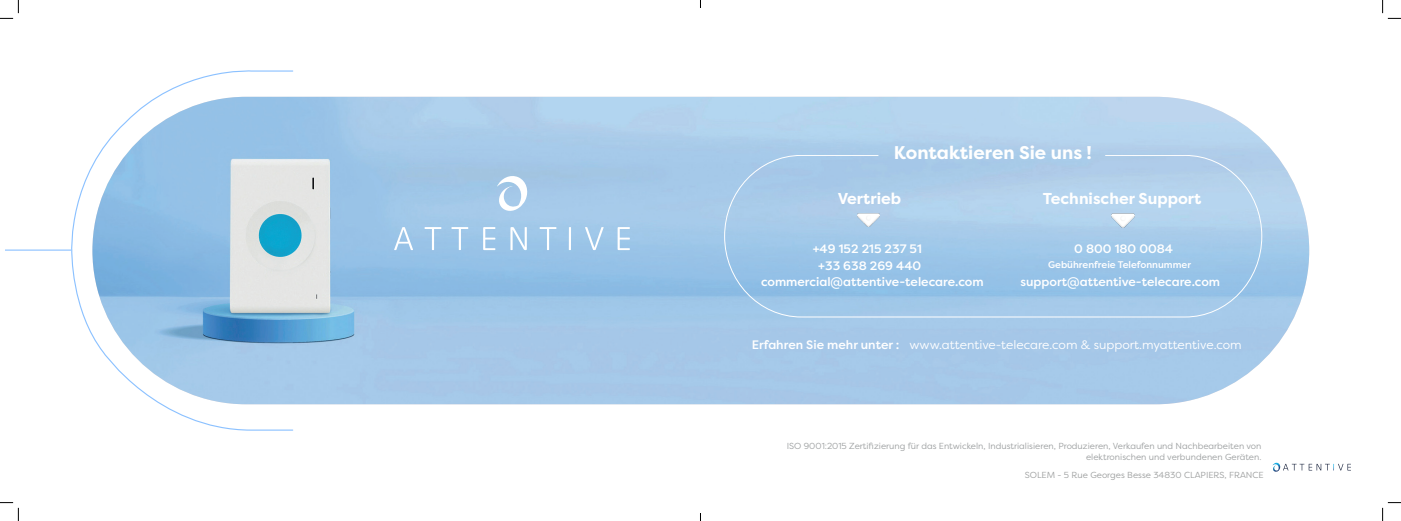
<style>
.page{position:relative;width:1401px;height:521px;background:#fff}
.page>*{position:absolute;margin:0;border:0;box-sizing:border-box;transform-origin:0 0}
.t1{font:700 18.38px "Filson Pro";color:#fff}
.t2{font:700 15.75px "Filson Pro";color:#fff}
.t3{font:500 12.25px "Filson Pro";color:#fff}
.t4{font:12.25px "Filson Pro";color:#fff}
.t5{font:500 9.62px "Filson Pro";color:#fff}
.t6{font:8.75px/10.5px "Filson Pro";color:#9da0a1;text-align:right}
.t7{font:8.75px "Filson Pro";color:#9d9f9f}
</style>
<div class="page">
<svg style="left:1272px;top:462px;width:79px;height:9px"></svg>
<img style="left:92px;top:97px;width:1217px;height:307px;border-radius:154px">
<img style="left:855px;top:211px;width:28px;height:17px">
<img style="left:1109px;top:211px;width:28px;height:18px">
<hr style="left:6px;top:249px;width:65px;height:1px;background:#8bc1ff">
<svg style="left:68px;top:70px;width:226px;height:361px"></svg>
<svg style="left:497px;top:173px;width:32px;height:39px"></svg>
<svg style="left:394px;top:227px;width:19px;height:23px"></svg>
<svg style="left:425px;top:227px;width:16px;height:23px"></svg>
<svg style="left:451px;top:227px;width:17px;height:23px"></svg>
<svg style="left:540px;top:227px;width:16px;height:23px"></svg>
<svg style="left:569px;top:227px;width:2px;height:23px"></svg>
<svg style="left:585px;top:227px;width:19px;height:23px"></svg>
<svg style="left:483px;top:227px;width:12px;height:23px"></svg>
<svg style="left:618px;top:227px;width:12px;height:23px"></svg>
<svg style="left:510px;top:227px;width:17px;height:23px"></svg>
<svg style="left:0;top:0;width:19px;height:19px"></svg>
<svg style="left:0;top:502px;width:19px;height:18px"></svg>
<svg style="left:1382px;top:0;width:19px;height:19px"></svg>
<svg style="left:1382px;top:502px;width:19px;height:18px"></svg>
<p class="t1" style="left:894px;top:141px;width:200px">Kontaktieren Sie uns !</p>
<p class="t2" style="left:838px;top:188px;width:65px">Vertrieb</p>
<p class="t2" style="left:1043px;top:188px;width:160px">Technischer Support</p>
<p class="t3" style="left:813px;top:240px;width:111px">+49 152 215 237 51</p>
<p class="t3" style="left:1074px;top:240px;width:100px">0 800 180 0084</p>
<p class="t3" style="left:818px;top:257px;width:104px">+33 638 269 440</p>
<p class="t3" style="left:761px;top:273px;width:224px">commercial@attentive-telecare.com</p>
<p class="t5" style="left:1048px;top:258px;width:144px">Gebührenfreie Telefonnummer</p>
<p class="t3" style="left:1020px;top:273px;width:201px">support@attentive-telecare.com</p>
<p class="t3" style="left:752px;top:336px;width:149px">Erfahren Sie mehr unter :</p>
<p class="t4" style="left:909px;top:337px;width:334px">www.attentive-telecare.com &amp; support.myattentive.com</p>
<p class="t6" style="left:787px;top:440px;width:476px">ISO 9001:2015 Zertifizierung für das Entwickeln, Industrialisieren, Produzieren, Verkaufen und Nachbearbeiten von elektronischen und verbundenen Geräten.</p>
<p class="t7" style="left:1025px;top:469px;width:240px">SOLEM - 5 Rue Georges Besse 34830 CLAPIERS, FRANCE</p>
</div>
